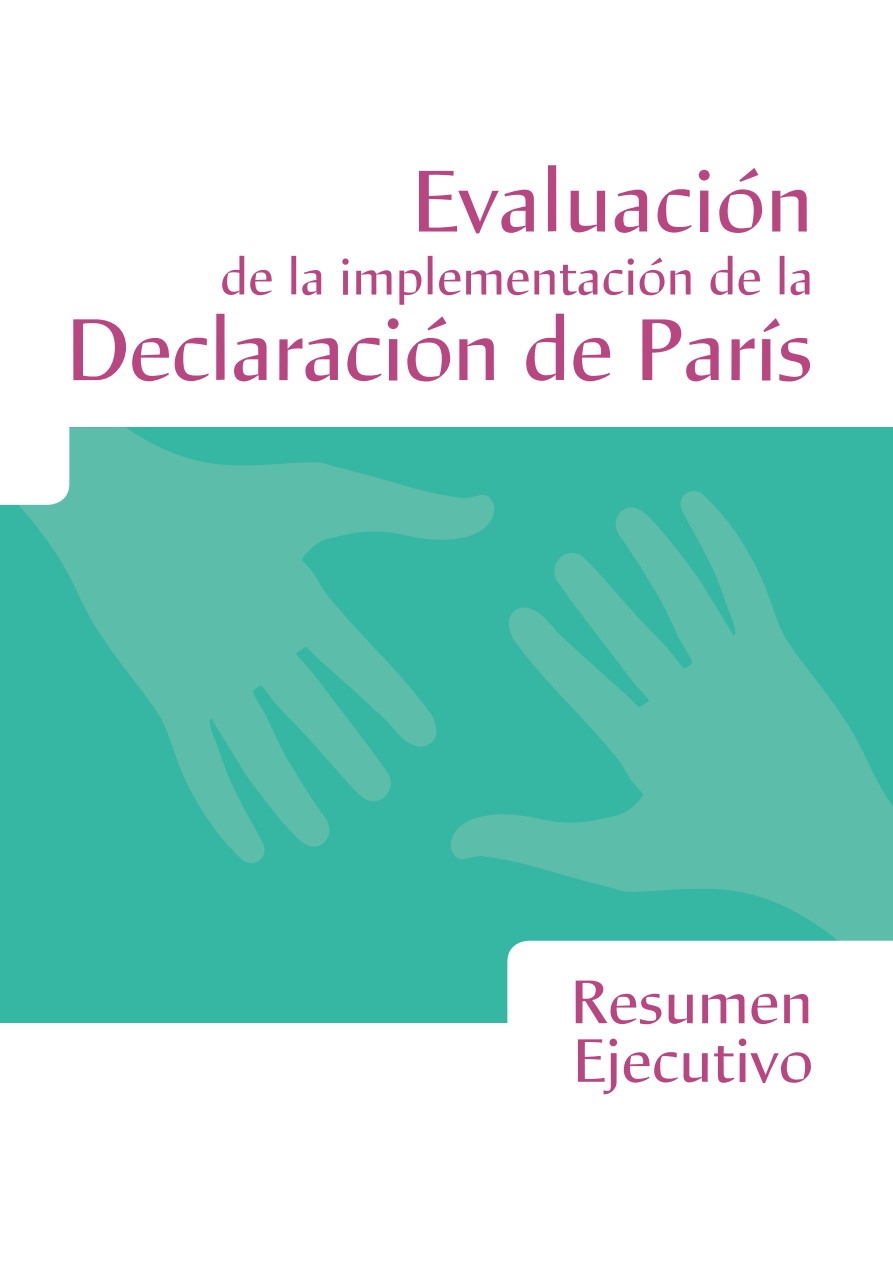
<style>
.page{position:relative;width:893px;height:1263px;background:#fff}
.page>*{position:absolute;margin:0;border:0;box-sizing:border-box;transform-origin:0 0}
.t1{font:90px "Mixtra Sansserif";letter-spacing:-.01em;color:#b74681}
.t2{font:63px/58.5px "Mixtra Sansserif";color:#b74681;text-align:right}
.t3{font:52.5px "Mixtra Sansserif";color:#b74681}
</style>
<div class="page">
<div style="left:0;top:427px;width:893px;height:596px;background:#36b7a4"></div>
<svg style="left:496px;top:491px;width:397px;height:450px;fill:#5dbdab"></svg>
<svg style="left:19px;top:427px;width:477px;height:436px"></svg>
<div style="left:0;top:427px;width:69px;height:78px;background:#fff"></div>
<div style="left:507px;top:941px;width:386px;height:82px;background:#fff"></div>
<div style="left:511px;top:954px;width:344px;height:177px;background:#fff;border-radius:21px"></div>
<h1 class="t1" style="left:411px;top:153px;width:404px">Evaluación</h1>
<p class="t3" style="left:220px;top:248px;width:595px">de la implementación de la</p>
<h1 class="t1" style="left:66px;top:301px;width:749px">Declaración de París</h1>
<p class="t2" style="left:538px;top:972px;width:277px">Informe de síntesis</p>
<p class="t2" style="left:570px;top:972px;width:244px;text-align:left">Resumen<br>Ejecutivo</p>
</div>
